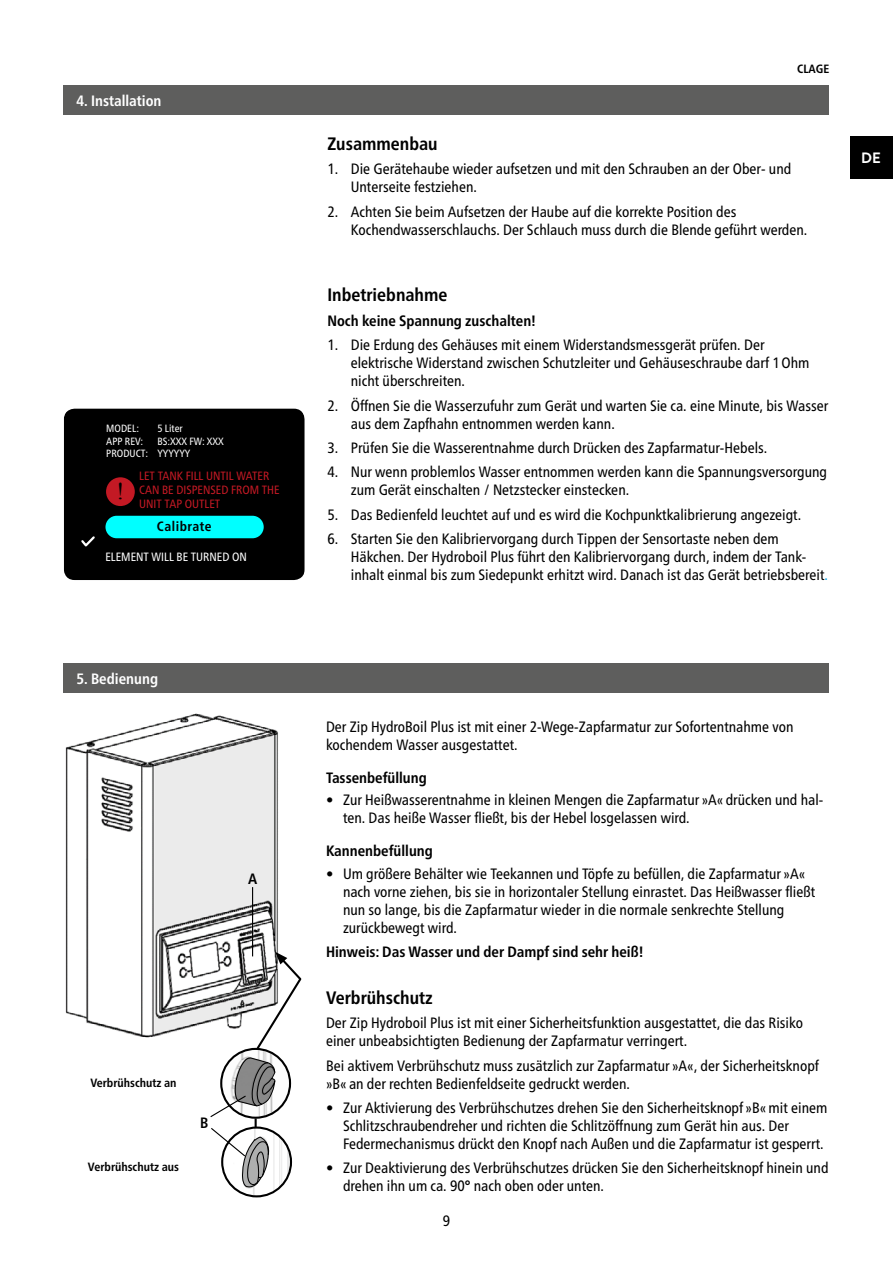
<style>
.page{position:relative;width:893px;height:1263px;background:#fff}
.page>*{position:absolute;margin:0;border:0;box-sizing:border-box;transform-origin:0 0}
.t1{font:24px "Times New Roman";color:#000}
.t2{font:700 condensed 18px "Frutiger Neue LTW1 G";color:#000}
.t3{font:condensed 15px/18px "Frutiger Neue LTW1 G";color:#000}
.t4{font:700 condensed 15px "Frutiger Neue LTW1 G";color:#000}
.t5{font:700 condensed 15px "Frutiger Neue LTW1 G";color:#fff}
.t6{font:700 15px "Brandon Text";color:#fff}
.t7{font:700 condensed 13.5px "Frutiger Neue LTW1 G";letter-spacing:.04em;color:#000}
.t8{font:condensed 12px/14.4px "Frutiger Neue LTW1 G";color:#c31924}
.t9{font:700 condensed 12px "Frutiger Neue LTW1 G";color:#000}
.t10{font:condensed 12px "Frutiger Neue LTW1 G";color:#fff}
.t11{font:condensed 10.5px/12.6px "Frutiger Neue LTW1 G";color:#fff}
.s1{color:#0ba1e2}
</style>
<div class="page">
<div style="left:850px;top:136px;width:43px;height:43px;background:#000"></div>
<div style="left:64px;top:85px;width:765px;height:30px;background:#5e5e5d"></div>
<div style="left:64px;top:663px;width:765px;height:30px;background:#5e5e5d"></div>
<img style="left:65px;top:713px;width:213px;height:325px">
<img style="left:222px;top:1127px;width:69px;height:69px;border-radius:34px">
<hr style="left:252px;top:887px;width:1px;height:69px;background:#000">
<svg style="left:209px;top:952px;width:93px;height:236px"></svg>
<svg style="left:64px;top:409px;width:241px;height:171px;background:#011616"></svg>
<div style="left:106px;top:477px;width:29px;height:29px;background:#c31924;border-radius:50%"></div>
<p class="t5" style="left:77px;top:92px;width:86px">4. Installation</p>
<p class="t11" style="left:106px;top:422px;width:34px">MODEL:</p>
<p class="t11" style="left:157px;top:422px;width:27px">5 Liter</p>
<p class="t11" style="left:106px;top:435px;width:39px">APP REV:</p>
<p class="t11" style="left:106px;top:435px;width:119px;text-indent:51px">BS:XXX FW: XXX<br>PRODUCT: YYYYYY</p>
<p class="t8" style="left:139px;top:468px;width:142px">LET TANK FILL UNTIL WATER<br>CAN BE DISPENSED FROM THE<br>UNIT TAP OUTLET</p>
<h1 class="t1" style="left:117px;top:475px;width:9px">!</h1>
<p class="t7" style="left:157px;top:518px;width:56px">Calibrate</p>
<p class="t10" style="left:105px;top:550px;width:143px">ELEMENT WILL BE TURNED ON</p>
<p class="t5" style="left:77px;top:670px;width:83px">5. Bedienung</p>
<p class="t4" style="left:248px;top:870px;width:11px">A</p>
<p class="t9" style="left:90px;top:1075px;width:88px">Verbrühschutz an</p>
<p class="t9" style="left:88px;top:1159px;width:93px">Verbrühschutz aus</p>
<p class="t4" style="left:200px;top:1114px;width:10px">B</p>
<p class="t9" style="left:797px;top:62px;width:34px">CLAGE</p>
<p class="t2" style="left:327px;top:133px;width:112px">Zusammenbau</p>
<p class="t3" style="left:351px;top:160px;width:442px;text-indent:-23px">1. Die Gerätehaube wieder aufsetzen und mit den Schrauben an der Ober- und<br>Unterseite festziehen.</p>
<p class="t3" style="left:351px;top:202px;width:458px;text-indent:-23px">2. Achten Sie beim Aufsetzen der Haube auf die korrekte Position des<br>Kochendwasserschlauchs. Der Schlauch muss durch die Blende geführt werden.</p>
<p class="t2" style="left:327px;top:284px;width:122px">Inbetriebnahme</p>
<p class="t4" style="left:327px;top:312px;width:210px">Noch keine Spannung zuschalten!</p>
<p class="t3" style="left:351px;top:336px;width:460px;text-indent:-23px">1. Die Erdung des Gehäuses mit einem Widerstandsmessgerät prüfen. Der elektrische Widerstand zwischen Schutzleiter und Gehäuseschraube darf 1Ohm nicht überschreiten.</p>
<p class="t3" style="left:351px;top:396px;width:479px;text-indent:-23px">2. Öffnen Sie die Wasserzufuhr zum Gerät und warten Sie ca. eine Minute, bis Wasser aus dem Zapfhahn entnommen werden kann.</p>
<p class="t3" style="left:327px;top:439px;width:441px">3. Prüfen Sie die Wasserentnahme durch Drücken des Zapfarmatur-Hebels.</p>
<p class="t3" style="left:351px;top:463px;width:478px;text-indent:-23px">4. Nur wenn problemlos Wasser entnommen werden kann die Spannungsversorgung zum Gerät einschalten / Netzstecker einstecken.</p>
<p class="t3" style="left:327px;top:505px;width:475px">5. Das Bedienfeld leuchtet auf und es wird die Kochpunktkalibrierung angezeigt.</p>
<p class="t3" style="left:351px;top:530px;width:479px;text-indent:-23px">6. Starten Sie den Kalibriervorgang durch Tippen der Sensortaste neben dem<br>Häkchen. Der Hydroboil Plus führt den Kalibriervorgang durch, indem der Tank&shy;inhalt einmal bis zum Siedepunkt erhitzt wird. Danach ist das Gerät betriebsbereit<span class="s1">.</span></p>
<p class="t6" style="left:861px;top:147px;width:21px">DE</p>
<p class="t3" style="left:326px;top:718px;width:469px">Der Zip HydroBoil Plus ist mit einer 2-Wege-Zapfarmatur zur Sofortentnahme von kochendem Wasser ausgestattet.</p>
<p class="t4" style="left:326px;top:769px;width:102px">Tassenbefüllung</p>
<p class="t3" style="left:343px;top:791px;width:482px;text-indent:-17px">• Zur Heißwasserentnahme in kleinen Mengen die Zapfarmatur »A« drücken und hal&shy;ten. Das heiße Wasser fließt, bis der Hebel losgelassen wird.</p>
<p class="t4" style="left:326px;top:842px;width:108px">Kannenbefüllung</p>
<p class="t3" style="left:343px;top:864px;width:474px;text-indent:-17px">• Um größere Behälter wie Teekannen und Töpfe zu befüllen, die Zapfarmatur »A« nach vorne ziehen, bis sie in horizontaler Stellung einrastet. Das Heißwasser fließt nun so lange, bis die Zapfarmatur wieder in die normale senkrechte Stellung zurückbewegt wird.</p>
<p class="t4" style="left:326px;top:943px;width:319px">Hinweis: Das Wasser und der Dampf sind sehr heiß!</p>
<p class="t2" style="left:326px;top:987px;width:108px">Verbrühschutz</p>
<p class="t3" style="left:326px;top:1014px;width:478px">Der Zip Hydroboil Plus ist mit einer Sicherheitsfunktion ausgestattet, die das Risiko einer unbeabsichtigten Bedienung der Zapfarmatur verringert.</p>
<p class="t3" style="left:326px;top:1056px;width:494px">Bei aktivem Verbrühschutz muss zusätzlich zur Zapfarmatur »A«, der Sicherheitsknopf »B« an der rechten Bedienfeldseite gedruckt werden.</p>
<p class="t3" style="left:343px;top:1099px;width:486px;text-indent:-17px">• Zur Aktivierung des Verbrühschutzes drehen Sie den Sicherheitsknopf »B« mit einem<br>Schlitzschraubendreher und richten die Schlitzöffnung zum Gerät hin aus. Der<br>Federmechanismus drückt den Knopf nach Außen und die Zapfarmatur ist gesperrt.</p>
<p class="t3" style="left:343px;top:1159px;width:487px;text-indent:-17px">• Zur Deaktivierung des Verbrühschutzes drücken Sie den Sicherheitsknopf hinein und drehen ihn um ca. 90° nach oben oder unten.</p>
<p class="t3" style="left:443px;top:1212px;width:9px">9</p>
</div>
